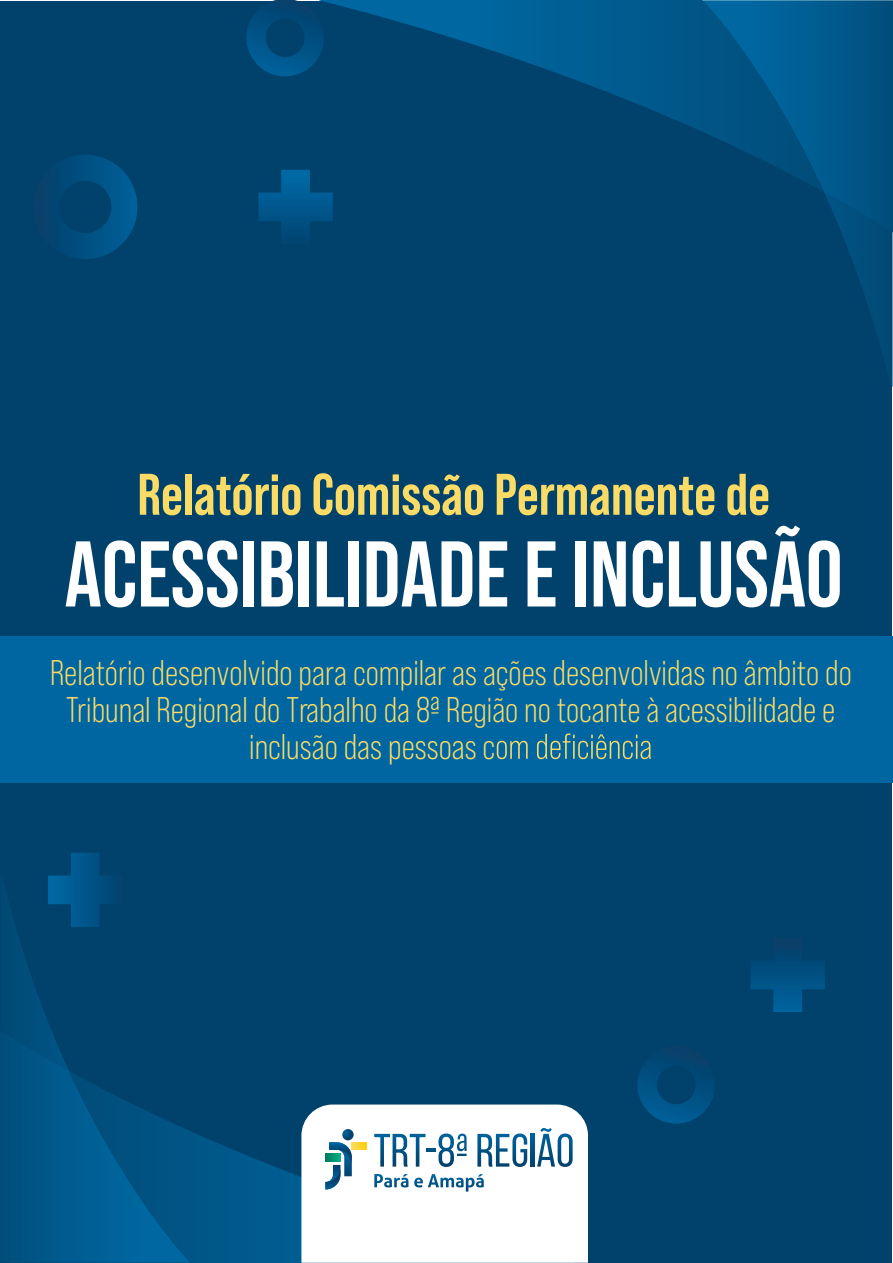
<style>
.page{position:relative;width:893px;height:1263px;background:#fff}
.page>*{position:absolute;margin:0;border:0;box-sizing:border-box;transform-origin:0 0}
.t1{font:700 93px "Bebas Neue Pro";color:#fff}
.t2{font:700 58.5px "Bebas Neue Pro";color:#fadb66}
.t3{font:35.7px "Bebas Neue Pro";color:#fadb66}
</style>
<div class="page">
<div style="left:1px;top:1px;width:891px;height:1261px;background:#00426b"></div>
<div style="left:0;top:636px;width:893px;height:147px;background:#0066a1"></div>
<svg style="left:497px;top:741px;width:31px;height:18px"></svg>
<svg style="left:537px;top:733px;width:114px;height:26px"></svg>
<svg style="left:34px;top:155px;width:103px;height:104px"></svg>
<svg style="left:246px;top:0;width:73px;height:77px"></svg>
<svg style="left:258px;top:170px;width:75px;height:67px"></svg>
<svg style="left:637px;top:1047px;width:78px;height:77px"></svg>
<svg style="left:751px;top:938px;width:74px;height:74px"></svg>
<svg style="left:48px;top:853px;width:64px;height:74px"></svg>
<img style="left:0;top:876px;width:69px;height:154px">
<img style="left:0;top:1030px;width:70px;height:233px">
<img style="left:70px;top:1072px;width:231px;height:191px">
<img style="left:842px;top:233px;width:44px;height:131px">
<img style="left:823px;top:0;width:70px;height:233px">
<img style="left:319px;top:0;width:504px;height:192px">
<div style="left:301px;top:1104px;width:287px;height:159px;background:#fff"></div>
<svg style="left:354px;top:1142px;width:13px;height:8px"></svg>
<svg style="left:325px;top:1129px;width:29px;height:60px;background:#8bb3c1"></svg>
<svg style="left:374px;top:1133px;width:93px;height:34px;background:#acc7d7"></svg>
<svg style="left:477px;top:1133px;width:50px;height:34px;background:#91b4c9"></svg>
<svg style="left:531px;top:1134px;width:3px;height:33px"></svg>
<svg style="left:537px;top:1128px;width:36px;height:39px"></svg>
<svg style="left:374px;top:1174px;width:34px;height:13px"></svg>
<svg style="left:414px;top:1174px;width:70px;height:17px"></svg>
<h2 class="t2" style="left:137px;top:461px;width:634px">Relatório Comissão Permanente de</h2>
<h1 class="t1" style="left:65px;top:521px;width:780px">ACESSIBILIDADE E INCLUSÃO</h1>
<p class="t3" style="left:50px;top:652px;width:803px">Relatório desenvolvido para compilar as ações desenvolvidas no âmbito do</p>
<p class="t3" style="left:66px;top:689px;width:770px">Tribunal Regional do Trabalho da 8ª Região no tocante à acessibilidade e</p>
<p class="t3" style="left:249px;top:727px;width:247px">inclusão das pessoas c</p>
</div>
